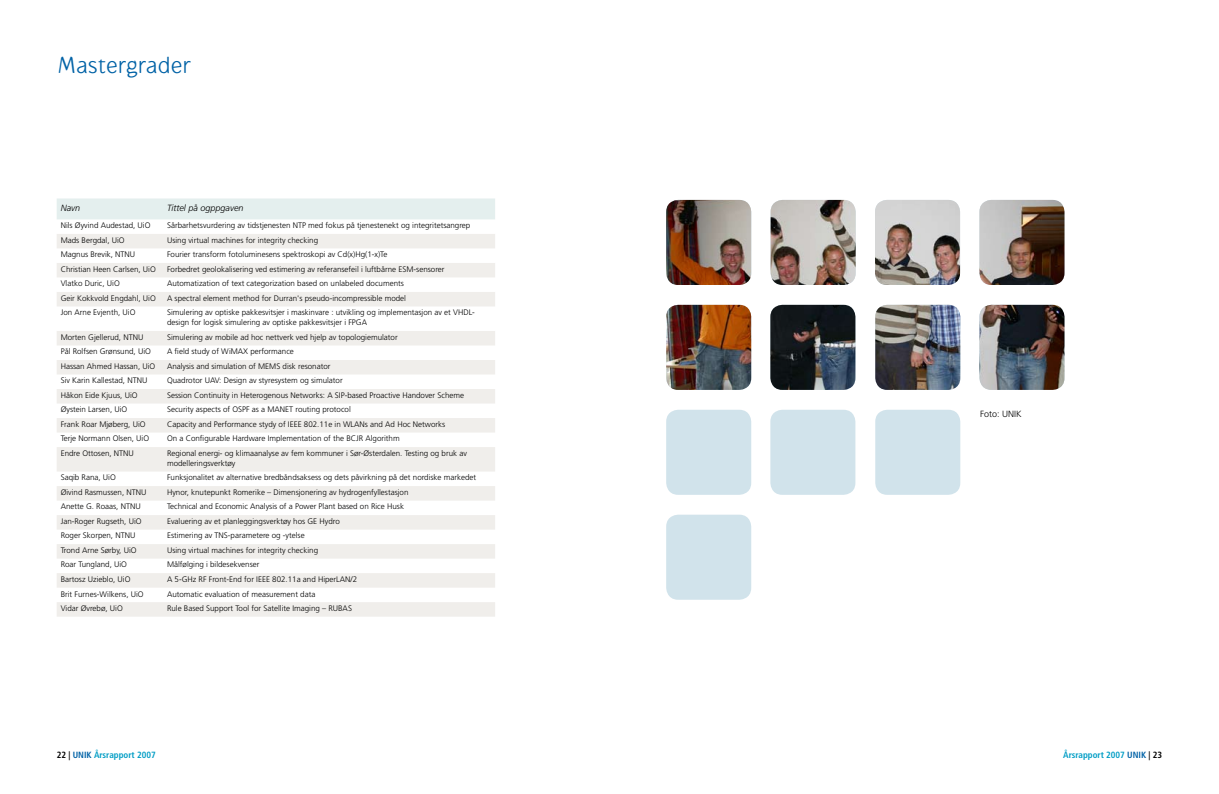
<style>
.page{position:relative;width:1219px;height:794px;background:#fff}
.page>*{position:absolute;margin:0;border:0;box-sizing:border-box;transform-origin:0 0}
.t1{font:24px "Gauntlet Classic";color:#0062a6}
.t2{font:700 condensed 9px "Frutiger LT";color:#009dc5}
.t3{font:italic 300 9px "Frutiger LT";color:#000}
.t4{font:300 9px "Frutiger LT";color:#000}
.t5{font:300 8px/10px "Frutiger LT";color:#000}
.s1{color:#000}
.s2{color:#0062a6}
</style>
<div class="page">
<img style="left:875px;top:305px;width:85px;height:85px">
<div style="left:875px;top:410px;width:85px;height:85px;background:#d1e3eb;border-radius:12px"></div>
<div style="left:770px;top:410px;width:85px;height:85px;background:#d1e3eb;border-radius:12px"></div>
<img style="left:666px;top:200px;width:85px;height:85px">
<img style="left:979px;top:200px;width:85px;height:85px">
<img style="left:666px;top:305px;width:85px;height:85px">
<img style="left:979px;top:305px;width:85px;height:85px">
<img style="left:875px;top:200px;width:85px;height:85px">
<img style="left:771px;top:200px;width:85px;height:85px">
<img style="left:770px;top:305px;width:85px;height:85px">
<div style="left:666px;top:410px;width:85px;height:85px;background:#d1e3eb;border-radius:12px"></div>
<div style="left:666px;top:514px;width:85px;height:86px;background:#d1e3eb;border-radius:12px"></div>
<div style="left:57px;top:198px;width:438px;height:21px;background:#e4efee"></div>
<svg style="left:57px;top:234px;width:438px;height:382px;fill:#f2f0ed"></svg>
<h1 class="t1" style="left:57px;top:51px;width:135px">Mastergrader</h1>
<p class="t3" style="left:61px;top:203px;width:21px">Navn</p>
<p class="t3" style="left:167px;top:203px;width:78px">Tittel på ogppgaven</p>
<p class="t5" style="left:61px;top:221px;width:91px">Nils Øyvind Audestad, UiO</p>
<p class="t5" style="left:167px;top:221px;width:305px">Sårbarhetsvurdering av tidstjenesten NTP med fokus på tjenestenekt og integritetsangrep</p>
<p class="t5" style="left:61px;top:235px;width:66px">Mads Bergdal, UiO</p>
<p class="t5" style="left:167px;top:235px;width:153px">Using virtual machines for integrity checking</p>
<p class="t5" style="left:61px;top:250px;width:76px">Magnus Brevik, NTNU</p>
<p class="t5" style="left:167px;top:250px;width:222px">Fourier transform fotoluminesens spektroskopi av Cd(x)Hg(1-x)Te</p>
<p class="t5" style="left:61px;top:264px;width:97px">Christian Heen Carlsen, UiO</p>
<p class="t5" style="left:167px;top:264px;width:279px">Forbedret geolokalisering ved estimering av referansefeil i luftbårne ESM-sensorer</p>
<p class="t5" style="left:61px;top:279px;width:61px">Vlatko Duric, UiO</p>
<p class="t5" style="left:167px;top:279px;width:238px">Automatization of text categorization based on unlabeled documents</p>
<p class="t5" style="left:61px;top:293px;width:97px">Geir Kokkvold Engdahl, UiO</p>
<p class="t5" style="left:167px;top:293px;width:240px">A spectral element method for Durran's pseudo-incompressible model</p>
<p class="t5" style="left:61px;top:308px;width:76px">Jon Arne Evjenth, UiO</p>
<p class="t5" style="left:167px;top:308px;width:309px">Simulering av optiske pakkesvitsjer i maskinvare : utvikling og implementasjon av et VHDL&shy;design for logisk simulering av optiske pakkesvitsjer i FPGA</p>
<p class="t5" style="left:61px;top:332px;width:84px">Morten Gjellerud, NTNU</p>
<p class="t5" style="left:167px;top:332px;width:232px">Simulering av mobile ad hoc nettverk ved hjelp av topologiemulator</p>
<p class="t5" style="left:61px;top:347px;width:92px">Pål Rolfsen Grønsund, UiO</p>
<p class="t5" style="left:167px;top:347px;width:128px">A field study of WiMAX performance</p>
<p class="t5" style="left:61px;top:361px;width:96px">Hassan Ahmed Hassan, UiO</p>
<p class="t5" style="left:167px;top:361px;width:165px">Analysis and simulation of MEMS disk resonator</p>
<p class="t5" style="left:61px;top:376px;width:88px">Siv Karin Kallestad, NTNU</p>
<p class="t5" style="left:167px;top:376px;width:177px">Quadrotor UAV: Design av styresystem og simulator</p>
<p class="t5" style="left:61px;top:390px;width:78px">Håkon Eide Kjuus, UiO</p>
<p class="t5" style="left:167px;top:390px;width:299px">Session Continuity in Heterogenous Networks: A SIP-based Proactive Handover Scheme</p>
<p class="t5" style="left:61px;top:405px;width:68px">Øystein Larsen, UiO</p>
<p class="t5" style="left:167px;top:405px;width:185px">Security aspects of OSPF as a MANET routing protocol</p>
<p class="t5" style="left:61px;top:419px;width:86px">Frank Roar Mjøberg, UiO</p>
<p class="t5" style="left:167px;top:419px;width:280px">Capacity and Performance stydy of IEEE 802.11e in WLANs and Ad Hoc Networks</p>
<p class="t5" style="left:61px;top:434px;width:90px">Terje Normann Olsen, UiO</p>
<p class="t5" style="left:167px;top:434px;width:234px">On a Configurable Hardware Implementation of the BCJR Algorithm</p>
<p class="t5" style="left:61px;top:448px;width:75px">Endre Ottosen, NTNU</p>
<p class="t5" style="left:167px;top:448px;width:301px">Regional energi- og klimaanalyse av fem kommuner i Sør-Østerdalen. Testing og bruk av modelleringsverktøy</p>
<p class="t5" style="left:61px;top:473px;width:57px">Saqib Rana, UiO</p>
<p class="t5" style="left:167px;top:473px;width:311px">Funksjonalitet av alternative bredbåndsaksess og dets påvirkning på det nordiske markedet</p>
<p class="t5" style="left:61px;top:487px;width:87px">Øivind Rasmussen, NTNU</p>
<p class="t5" style="left:167px;top:487px;width:243px">Hynor, knutepunkt Romerike – Dimensjonering av hydrogenfyllestasjon</p>
<p class="t5" style="left:61px;top:502px;width:82px">Anette G. Roaas, NTNU</p>
<p class="t5" style="left:167px;top:502px;width:238px">Technical and Economic Analysis of a Power Plant based on Rice Husk</p>
<p class="t5" style="left:61px;top:516px;width:82px">Jan-Roger Rugseth, UiO</p>
<p class="t5" style="left:167px;top:516px;width:174px">Evaluering av et planleggingsverktøy hos GE Hydro</p>
<p class="t5" style="left:61px;top:531px;width:76px">Roger Skorpen, NTNU</p>
<p class="t5" style="left:167px;top:531px;width:139px">Estimering av TNS-parametere og -ytelse</p>
<p class="t5" style="left:61px;top:545px;width:77px">Trond Arne Sørby, UiO</p>
<p class="t5" style="left:167px;top:545px;width:153px">Using virtual machines for integrity checking</p>
<p class="t5" style="left:61px;top:560px;width:68px">Roar Tungland, UiO</p>
<p class="t5" style="left:167px;top:560px;width:94px">Målfølging i bildesekvenser</p>
<p class="t5" style="left:61px;top:574px;width:71px">Bartosz Uzieblo, UiO</p>
<p class="t5" style="left:167px;top:574px;width:192px">A 5-GHz RF Front-End for IEEE 802.11a and HiperLAN/2</p>
<p class="t5" style="left:61px;top:589px;width:84px">Brit Furnes-Wilkens, UiO</p>
<p class="t5" style="left:167px;top:589px;width:150px">Automatic evaluation of measurement data</p>
<p class="t5" style="left:61px;top:603px;width:64px">Vidar Øvrebø, UiO</p>
<p class="t5" style="left:167px;top:603px;width:186px">Rule Based Support Tool for Satellite Imaging – RUBAS</p>
<p class="t4" style="left:980px;top:408px;width:43px">Foto: UNIK</p>
<p class="t2" style="left:57px;top:749px;width:101px"><span class="s1">22 |</span> <span class="s2">UNIK</span> Årsrapport 2007</p>
<p class="t2" style="left:1063px;top:749px;width:101px">Årsrapport 2007 <span class="s2">UNIK</span> <span class="s1">| 23</span></p>
</div>
